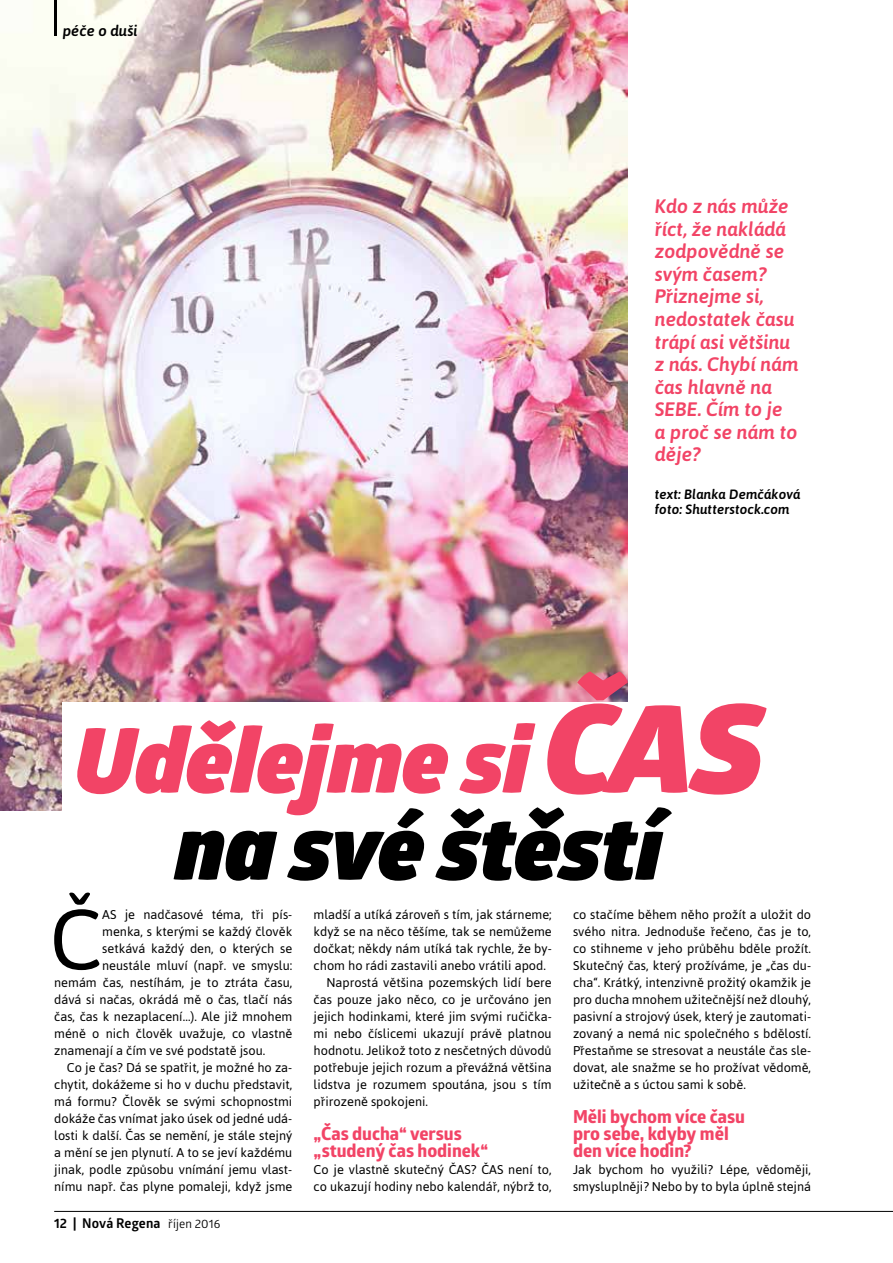
<style>
.page{position:relative;width:893px;height:1263px;background:#fff}
.page>*{position:absolute;margin:0;border:0;box-sizing:border-box;transform-origin:0 0}
.t1{font:italic 900 90px/87px "Glober";letter-spacing:-.005em;color:#000;text-align:center}
.t2{font:85.5px "Asap";color:#000}
.t3{font:italic 500 19.5px/22.5px "Asap";color:#f24466}
.t4{font:700 18px/17px "Globerx";letter-spacing:-.005em;color:#f24466}
.t5{font:italic 500 15px "Asap";color:#000}
.t6{font:italic 500 13.5px/15px "Asap";letter-spacing:.005em;color:#000}
.t7{font:700 13.5px "Glober";letter-spacing:.005em;color:#000}
.t8{font:12.75px/17px "Asap";color:#000}
.s1{color:#f24466}
.s2{font-size:121.5px;color:#f24466}
.s3{font-weight:400;font-size:12px}
</style>
<div class="page">
<img style="left:0;top:0;width:627px;height:811px">
<div style="left:62px;top:702px;width:717px;height:114px;background:#fff"></div>
<hr style="left:54px;top:1211px;width:839px;height:1px;background:#000">
<hr style="left:54px;top:0;width:3px;height:36px;background:#000">
<p class="t5" style="left:63px;top:21px;width:76px">péče o duši</p>
<h3 class="t3" style="left:655px;top:195px;width:145px">Kdo z nás může říct, že nakládá zodpovědně se svým časem?<br>Přiznejme si, nedostatek času trápí asi většinu z nás. Chybí nám čas hlavně na<br>SEBE. Čím to je<br>a proč se nám to děje?</h3>
<p class="t6" style="left:655px;top:486px;width:147px">text: Blanka Demčáková foto: Shutterstock.com</p>
<h1 class="t1" style="left:75px;top:718px;width:690px"><span class="s1">Udělejme si</span> <span class="s2">ČAS </span>na své štěstí</h1>
<h2 class="t2" style="left:49px;top:883px;width:54px">Č</h2>
<p class="t8" style="left:102px;top:905px;width:192px">AS je nadčasové téma, tři pís-</p>
<p class="t8" style="left:102px;top:922px;width:192px">menka, s kterými se každý člověk</p>
<p class="t8" style="left:102px;top:939px;width:192px">setkává každý den, o kterých se</p>
<p class="t8" style="left:102px;top:956px;width:192px">neustále mluví (např. ve smyslu:</p>
<p class="t8" style="left:54px;top:973px;width:240px">nemám čas, nestíhám, je to ztráta času,</p>
<p class="t8" style="left:54px;top:990px;width:240px">dává si načas, okrádá mě o čas, tlačí nás</p>
<p class="t8" style="left:54px;top:1007px;width:240px">čas, čas k nezaplacení…). Ale již mnohem</p>
<p class="t8" style="left:54px;top:1024px;width:240px">méně o nich člověk uvažuje, co vlastně</p>
<p class="t8" style="left:54px;top:1041px;width:213px">znamenají a čím ve své podstatě jsou.</p>
<p class="t8" style="left:67px;top:1058px;width:227px">Co je čas? Dá se spatřit, je možné ho za-</p>
<p class="t8" style="left:54px;top:1075px;width:240px">chytit, dokážeme si ho v duchu představit,</p>
<p class="t8" style="left:54px;top:1092px;width:240px">má formu? Člověk se svými schopnostmi</p>
<p class="t8" style="left:54px;top:1109px;width:240px">dokáže čas vnímat jako úsek od jedné udá-</p>
<p class="t8" style="left:54px;top:1126px;width:240px">losti k další. Čas se nemění, je stále stejný</p>
<p class="t8" style="left:54px;top:1143px;width:240px">a mění se jen plynutí. A to se jeví každému</p>
<p class="t8" style="left:54px;top:1160px;width:240px">jinak, podle způsobu vnímání jemu vlast-</p>
<p class="t8" style="left:54px;top:1177px;width:240px">nímu např. čas plyne pomaleji, když jsme</p>
<p class="t7" style="left:54px;top:1214px;width:168px">12 | Nová Regena <span class="s3">říjen 2016</span></p>
<p class="t8" style="left:314px;top:905px;width:240px">mladší a utíká zároveň s tím, jak stárneme;</p>
<p class="t8" style="left:314px;top:922px;width:240px">když se na něco těšíme, tak se nemůžeme</p>
<p class="t8" style="left:314px;top:939px;width:240px">dočkat; někdy nám utíká tak rychle, že by-</p>
<p class="t8" style="left:314px;top:956px;width:234px">chom ho rádi zastavili anebo vrátili apod.</p>
<p class="t8" style="left:326px;top:973px;width:227px">Naprostá většina pozemských lidí bere</p>
<p class="t8" style="left:314px;top:990px;width:240px">čas pouze jako něco, co je určováno jen</p>
<p class="t8" style="left:314px;top:1007px;width:240px">jejich hodinkami, které jim svými ručička-</p>
<p class="t8" style="left:314px;top:1024px;width:240px">mi nebo číslicemi ukazují právě platnou</p>
<p class="t8" style="left:314px;top:1041px;width:240px">hodnotu. Jelikož toto z nesčetných důvodů</p>
<p class="t8" style="left:314px;top:1058px;width:240px">potřebuje jejich rozum a převážná většina</p>
<p class="t8" style="left:314px;top:1075px;width:240px">lidstva je rozumem spoutána, jsou s tím</p>
<p class="t8" style="left:314px;top:1092px;width:116px">přirozeně spokojeni.</p>
<h3 class="t4" style="left:314px;top:1124px;width:176px">„Čas ducha“ versus „studený čas hodinek“</h3>
<p class="t8" style="left:314px;top:1160px;width:240px">Co je vlastně skutečný ČAS? ČAS není to, co ukazují hodiny nebo kalendář, nýbrž to,</p>
<p class="t8" style="left:573px;top:905px;width:240px;text-align:justify">co stačíme během něho prožít a uložit do svého nitra. Jednoduše řečeno, čas je to, co stihneme v jeho průběhu bděle prožít.<br>Skutečný čas, který prožíváme, je „čas du&shy;cha“. Krátký, intenzivně prožitý okamžik je pro ducha mnohem užitečnější než dlouhý, pasivní a strojový úsek, který je zautomati&shy;zovaný a nemá nic společného s bdělostí.<br>Přestaňme se stresovat a neustále čas sle&shy;dovat, ale snažme se ho prožívat vědomě, užitečně a s úctou sami k sobě.</p>
<h3 class="t4" style="left:573px;top:1107px;width:174px">Měli bychom více času pro sebe, kdyby měl den více hodin?</h3>
<p class="t8" style="left:573px;top:1160px;width:240px">Jak bychom ho využili? Lépe, vědoměji, smysluplněji? Nebo by to byla úplně stejná</p>
</div>
